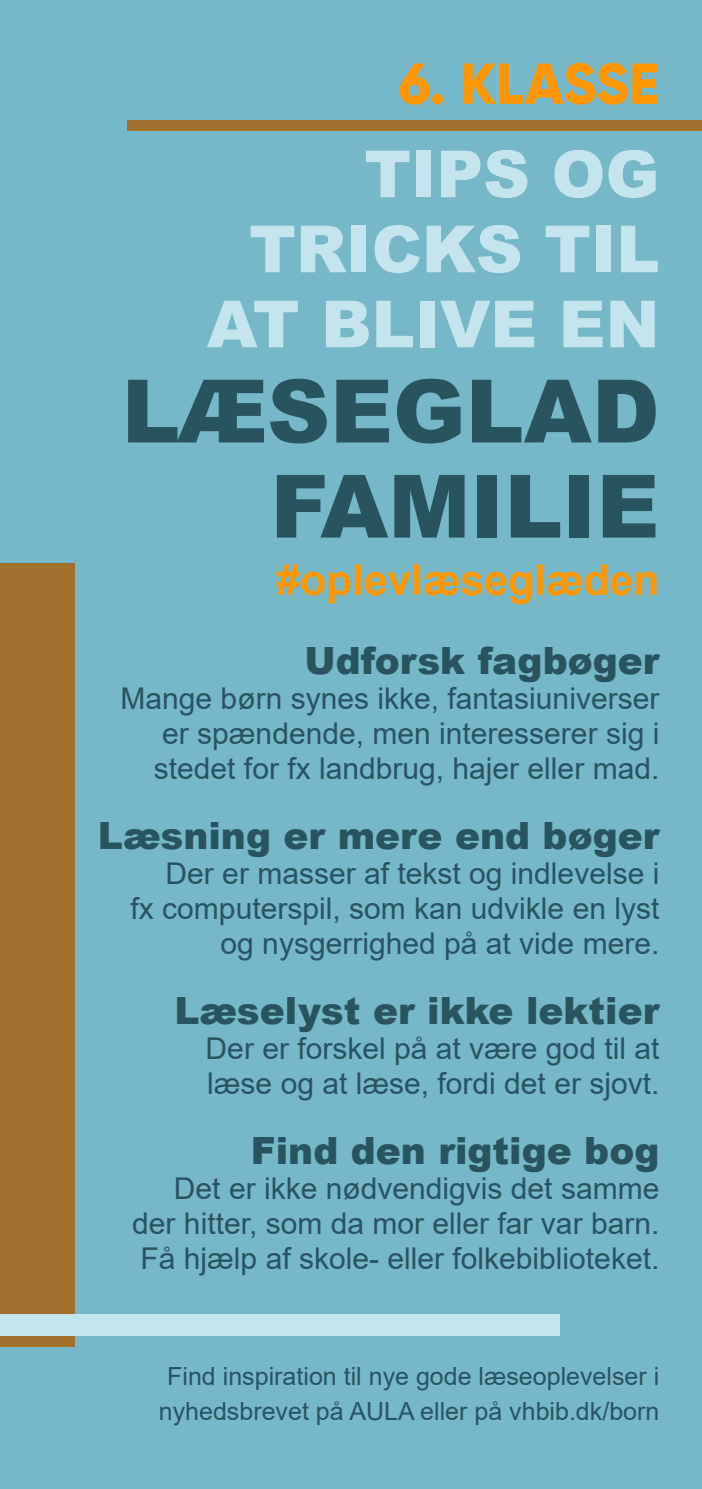
<style>
.page{position:relative;width:702px;height:1489px;background:#fff}
.page>*{position:absolute;margin:0;border:0;box-sizing:border-box;transform-origin:0 0}
.t1{font:900 87.5px/95px "Arial";color:#28545f;text-align:right}
.t2{font:900 65px/75px "Arial";color:#c4e5ed;text-align:right}
.t3{font:800 57.5px "Gilroy";letter-spacing:-.005em;color:#ff9600}
.t4{font:700 42.5px "Arial";color:#ff9600}
.t5{font:900 37.5px "Arial";color:#28545f}
.t6{font:30px/35px "Arial";color:#28545f;text-align:right}
.t7{font:25px/35px "Arial";color:#28545f;text-align:center}
</style>
<div class="page">
<div style="left:0;top:0;width:702px;height:1488px;background:#77b8c8"></div>
<div style="left:128px;top:120px;width:574px;height:11px;background:#a1712c"></div>
<div style="left:0;top:563px;width:74px;height:783px;background:#a1712c"></div>
<div style="left:0;top:1313px;width:559px;height:22px;background:#c4e5ed"></div>
<p class="t3" style="left:398px;top:47px;width:262px">6. KLASSE</p>
<p class="t2" style="left:207px;top:134px;width:454px">TIPS OG<br>TRICKS TIL<br>AT BLIVE EN</p>
<p class="t1" style="left:122px;top:361px;width:539px">LÆSEGLAD<br>FAMILIE</p>
<p class="t4" style="left:276px;top:549px;width:384px">#oplevlæseglæden</p>
<p class="t5" style="left:304px;top:633px;width:356px">Udforsk fagbøger</p>
<p class="t6" style="left:154px;top:680px;width:507px;text-align:justify;text-indent:-33px">Mange børn synes ikke, fantasiuniverser er spændende, men interesserer sig i stedet for fx landbrug, hajer eller mad.</p>
<p class="t5" style="left:98px;top:808px;width:563px">Læsning er mere end bøger</p>
<p class="t6" style="left:166px;top:855px;width:495px">Der er masser af tekst og indlevelse i</p>
<p class="t6" style="left:131px;top:890px;width:530px">fx computerspil, som kan udvikle en lyst og nysgerrighed på at vide mere.</p>
<p class="t5" style="left:174px;top:983px;width:486px">Læselyst er ikke lektier</p>
<p class="t6" style="left:206px;top:1030px;width:455px;text-align:left">Der er forskel på at være god til at læse og at læse, fordi det er sjovt.</p>
<p class="t5" style="left:251px;top:1123px;width:410px">Find den rigtige bog</p>
<p class="t6" style="left:132px;top:1170px;width:528px">Det er ikke nødvendigvis det samme der hitter, som da mor eller far var barn.</p>
<p class="t6" style="left:140px;top:1240px;width:520px">Få hjælp af skole- eller folkebiblioteket.</p>
<p class="t7" style="left:159px;top:1358px;width:502px">Find inspiration til nye gode læseoplevelser i nyhedsbrevet på AULA eller på vhbib.dk/born</p>
</div>
